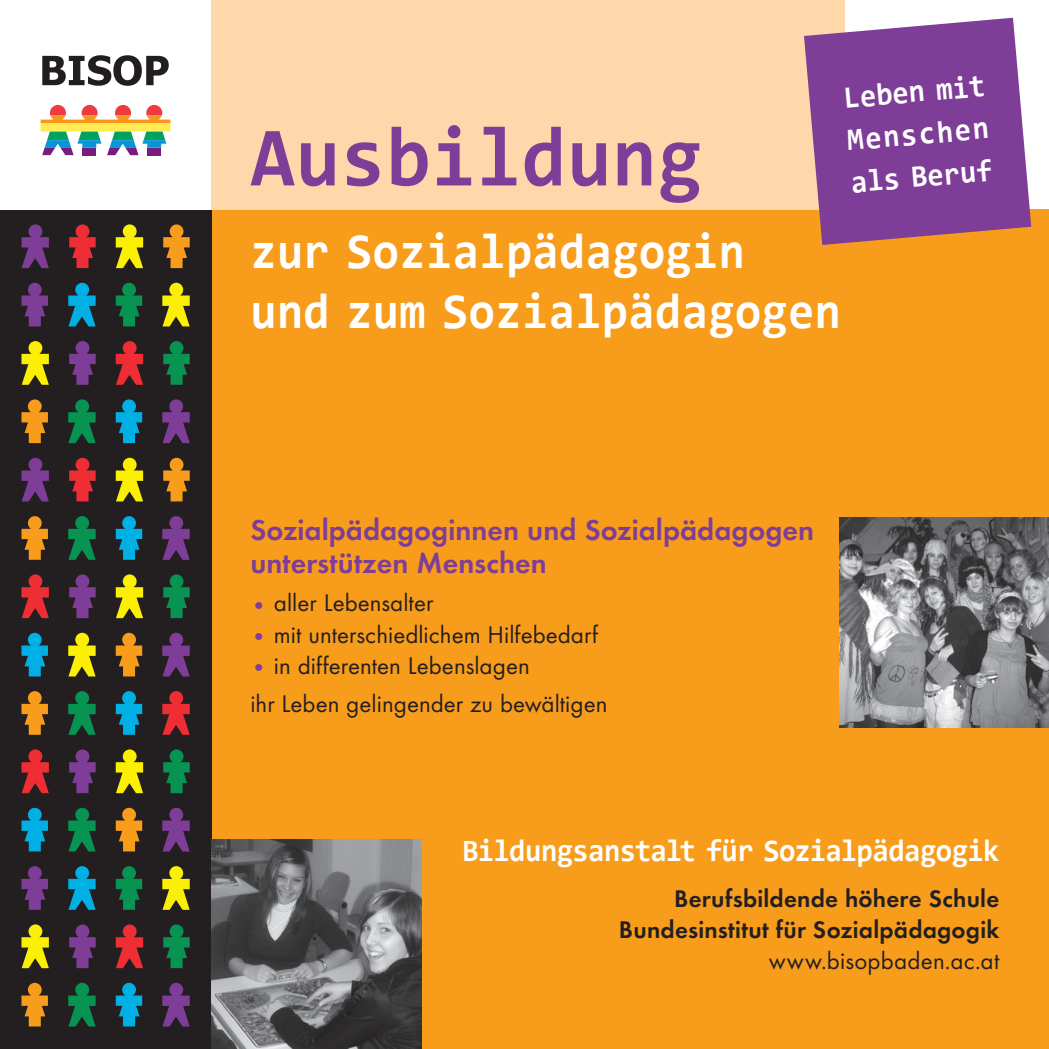
<style>
.page{position:relative;width:1049px;height:1049px;background:#fff}
.page>*{position:absolute;margin:0;border:0;box-sizing:border-box;transform-origin:0 0}
.t1{font:700 85px "Consolas";letter-spacing:.01em;color:#7e3e98;scale:.95 1}
.t2{font:700 50px/60px "Consolas";letter-spacing:.01em;color:#fff;scale:.95 1}
.t3{font:700 31.25px/42.5px "Consolas";letter-spacing:-.02em;color:#fff;text-align:justify;scale:.95 1}
.t4{font:600 30px/32.5px "Futura T";color:#7e3e98}
.t5{font:25px/38.2px "Futura T";color:#231f20}
.t6{font:600 25px/31.2px "Futura T";letter-spacing:.01em;color:#231f20;text-align:right}
.s1{font-weight:800;color:#7e3e98}
</style>
<div class="page">
<div style="left:211px;top:210px;width:838px;height:839px;background:#f89c1c"></div>
<div style="left:0;top:210px;width:211px;height:839px;background:#231f20"></div>
<svg style="left:41px;top:105px;width:129px;height:50px"></svg>
<svg style="left:42px;top:55px;width:127px;height:31px"></svg>
<svg style="left:21px;top:691px;width:27px;height:44px"></svg>
<svg style="left:68px;top:691px;width:28px;height:44px"></svg>
<svg style="left:116px;top:691px;width:26px;height:44px"></svg>
<svg style="left:162px;top:691px;width:28px;height:44px"></svg>
<svg style="left:21px;top:808px;width:27px;height:43px"></svg>
<svg style="left:68px;top:808px;width:28px;height:43px"></svg>
<svg style="left:116px;top:808px;width:26px;height:43px"></svg>
<svg style="left:162px;top:808px;width:28px;height:43px"></svg>
<svg style="left:21px;top:749px;width:28px;height:44px"></svg>
<svg style="left:69px;top:749px;width:27px;height:44px"></svg>
<svg style="left:116px;top:749px;width:27px;height:44px"></svg>
<svg style="left:163px;top:749px;width:27px;height:44px"></svg>
<svg style="left:21px;top:283px;width:27px;height:43px"></svg>
<svg style="left:68px;top:283px;width:28px;height:43px"></svg>
<svg style="left:116px;top:283px;width:26px;height:43px"></svg>
<svg style="left:162px;top:283px;width:28px;height:43px"></svg>
<svg style="left:21px;top:866px;width:27px;height:44px"></svg>
<svg style="left:68px;top:866px;width:28px;height:44px"></svg>
<svg style="left:116px;top:866px;width:26px;height:44px"></svg>
<svg style="left:162px;top:866px;width:28px;height:44px"></svg>
<svg style="left:21px;top:399px;width:27px;height:44px"></svg>
<svg style="left:68px;top:399px;width:28px;height:44px"></svg>
<svg style="left:116px;top:399px;width:26px;height:44px"></svg>
<svg style="left:162px;top:399px;width:28px;height:44px"></svg>
<svg style="left:21px;top:983px;width:27px;height:43px"></svg>
<svg style="left:68px;top:983px;width:28px;height:43px"></svg>
<svg style="left:116px;top:983px;width:26px;height:43px"></svg>
<svg style="left:162px;top:983px;width:28px;height:43px"></svg>
<svg style="left:21px;top:341px;width:28px;height:44px"></svg>
<svg style="left:69px;top:341px;width:27px;height:44px"></svg>
<svg style="left:116px;top:341px;width:27px;height:44px"></svg>
<svg style="left:163px;top:341px;width:27px;height:44px"></svg>
<svg style="left:21px;top:924px;width:28px;height:44px"></svg>
<svg style="left:69px;top:924px;width:27px;height:44px"></svg>
<svg style="left:116px;top:924px;width:27px;height:44px"></svg>
<svg style="left:163px;top:924px;width:27px;height:44px"></svg>
<svg style="left:21px;top:458px;width:28px;height:43px"></svg>
<svg style="left:69px;top:458px;width:27px;height:43px"></svg>
<svg style="left:116px;top:458px;width:27px;height:43px"></svg>
<svg style="left:163px;top:458px;width:27px;height:43px"></svg>
<svg style="left:21px;top:224px;width:28px;height:44px"></svg>
<svg style="left:69px;top:224px;width:27px;height:44px"></svg>
<svg style="left:116px;top:224px;width:27px;height:44px"></svg>
<svg style="left:163px;top:224px;width:27px;height:44px"></svg>
<svg style="left:21px;top:516px;width:27px;height:44px"></svg>
<svg style="left:68px;top:516px;width:28px;height:44px"></svg>
<svg style="left:116px;top:516px;width:26px;height:44px"></svg>
<svg style="left:162px;top:516px;width:28px;height:44px"></svg>
<svg style="left:21px;top:633px;width:27px;height:43px"></svg>
<svg style="left:68px;top:633px;width:28px;height:43px"></svg>
<svg style="left:116px;top:633px;width:26px;height:43px"></svg>
<svg style="left:162px;top:633px;width:28px;height:43px"></svg>
<svg style="left:21px;top:574px;width:28px;height:44px"></svg>
<svg style="left:69px;top:574px;width:27px;height:44px"></svg>
<svg style="left:116px;top:574px;width:27px;height:44px"></svg>
<svg style="left:163px;top:574px;width:27px;height:44px"></svg>
<img style="left:211px;top:839px;width:210px;height:210px">
<img style="left:839px;top:517px;width:210px;height:210px">
<div style="left:211px;top:0;width:634px;height:210px;background:#fed8aa"></div>
<svg style="left:804px;top:18px;width:227px;height:227px;background:#905398"></svg>
<p class="t3" style="left:842px;top:76px;width:151px;rotate:-5deg">Leben mit Menschen als Beruf</p>
<h1 class="t1" style="left:250px;top:103px;width:477px">Ausbildung</h1>
<h2 class="t2" style="left:250px;top:221px;width:623px">zur Sozialpädagogin<br>und zum Sozialpädagogen</h2>
<p class="t4" style="left:250px;top:514px;width:565px">Sozialpädagoginnen und Sozialpädagogen unterstützen Menschen</p>
<p class="t5" style="left:250px;top:584px;width:184px"><span class="s1">•</span> aller Lebensalter</p>
<p class="t5" style="left:250px;top:615px;width:349px"><span class="s1">•</span> mit unterschiedlichem Hilfebedarf</p>
<p class="t5" style="left:250px;top:646px;width:358px"><span class="s1">•</span> in differenten Lebenslagen<br>ihr Leben gelingender zu bewältigen</p>
<p class="t3" style="left:463px;top:829px;width:566px">Bildungsanstalt für Sozialpädagogik</p>
<p class="t6" style="left:619px;top:882px;width:382px">Berufsbildende höhere Schule<br>Bundesinstitut für Sozialpädagogik</p>
<p class="t5" style="left:769px;top:941px;width:232px">www.bisopbaden.ac.at</p>
</div>
